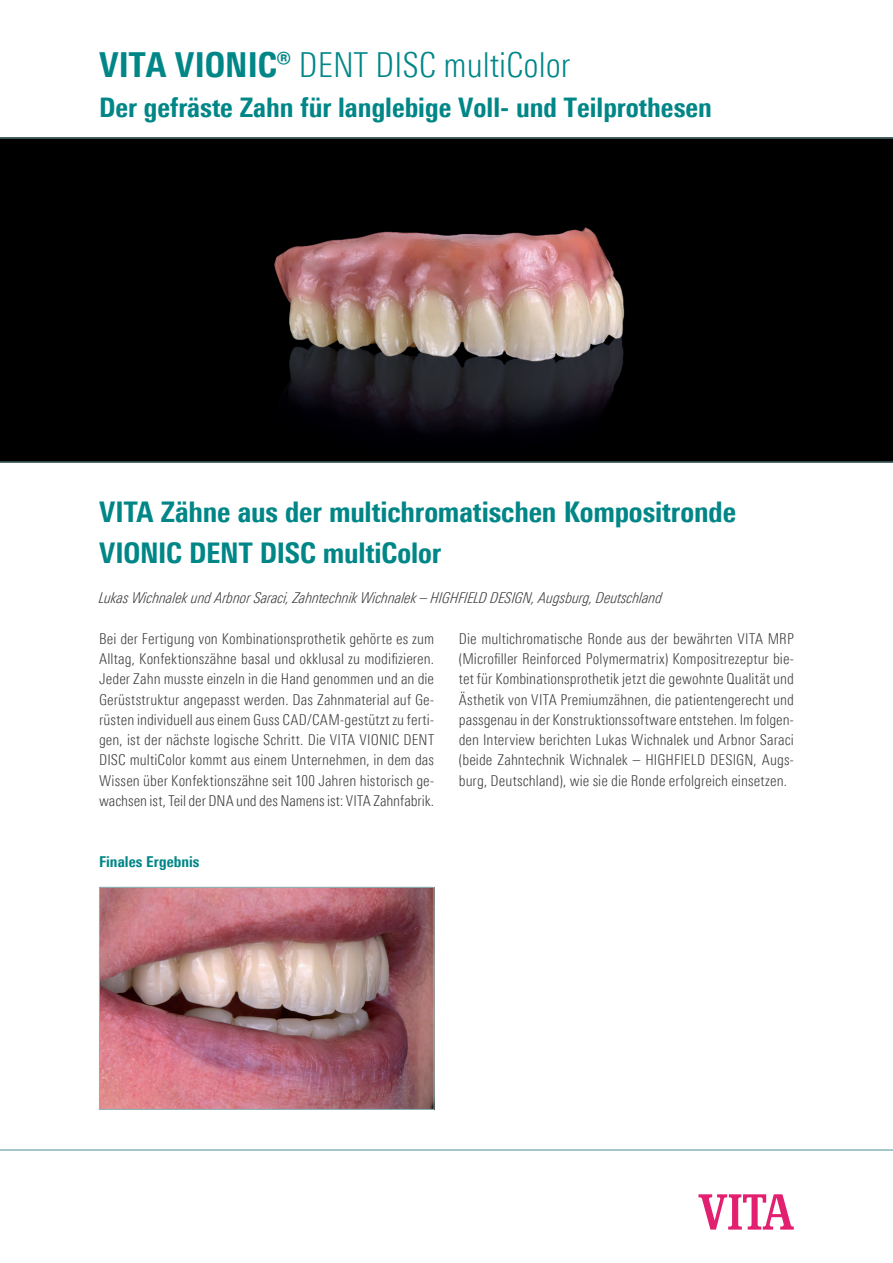
<style>
.page{position:relative;width:893px;height:1263px;background:#fff}
.page>*{position:absolute;margin:0;border:0;box-sizing:border-box;transform-origin:0 0}
.t1{font:300 condensed 34.5px "Univers Next Pro";color:#008687}
.t2{font:800 condensed 28.5px/40.5px "Univers Next Pro";letter-spacing:-.005em;color:#008687}
.t3{font:800 condensed 27px "Univers Next Pro";color:#008687}
.t4{font:300 condensed 15px/20.2px "Univers Next Pro";letter-spacing:.005em;color:#3e3e3f;text-align:justify}
.t5{font:italic 300 condensed 15px "Univers Next Pro";color:#3e3e3f}
.t6{font:800 condensed 15px "Univers Next Pro";letter-spacing:.005em;color:#008687}
.s1{font-weight:800}
</style>
<div class="page">
<svg style="left:698px;top:1194px;width:96px;height:35px"></svg>
<hr style="left:0;top:1150px;width:893px;height:1px;background:#87b5b8">
<svg style="left:0;top:138px;width:893px;height:324px"></svg>
<img style="left:101px;top:889px;width:331px;height:219px">
<div style="left:99px;top:887px;width:335px;height:223px;border:1px solid #87b5b8"></div>
<h1 class="t1" style="left:99px;top:45px;width:473px"><span class="s1">VITA VIONIC®</span> DENT DISC multiColor</h1>
<h3 class="t3" style="left:99px;top:92px;width:614px">Der gefräste Zahn für langlebige Voll- und Teilprothesen</h3>
<h2 class="t2" style="left:99px;top:492px;width:638px">VITA Zähne aus der multichromatischen Kompositronde<br>VIONIC DENT DISC multiColor</h2>
<p class="t5" style="left:99px;top:589px;width:565px">Lukas Wichnalek und Arbnor Saraci, Zahntechnik Wichnalek – HIGHFIELD DESIGN, Augsburg, Deutschland</p>
<p class="t4" style="left:99px;top:628px;width:337px">Bei der Fertigung von Kombinationsprothetik gehörte es zum Alltag, Konfektionszähne basal und okklusal zu modifizieren.<br>Jeder Zahn musste einzeln in die Hand genommen und an die Gerüststruktur angepasst werden. Das Zahnmaterial auf Ge&shy;rüsten individuell aus einem Guss CAD/CAM-gestützt zu ferti&shy;gen, ist der nächste logische Schritt. Die VITA VIONIC DENT DISC multiColor kommt aus einem Unternehmen, in dem das Wissen über Konfektionszähne seit 100 Jahren historisch ge&shy;wachsen ist, Teil der DNA und des Namens ist: VITA Zahnfabrik.</p>
<p class="t4" style="left:459px;top:628px;width:337px">Die multichromatische Ronde aus der bewährten VITA MRP (Microfiller Reinforced Polymermatrix) Kompositrezeptur bie&shy;tet für Kombinationsprothetik jetzt die gewohnte Qualität und Ästhetik von VITA Premiumzähnen, die patientengerecht und passgenau in der Konstruktionssoftware entstehen. Im folgen&shy;den Interview berichten Lukas Wichnalek und Arbnor Saraci (beide Zahntechnik Wichnalek – HIGHFIELD DESIGN, Augs&shy;burg, Deutschland), wie sie die Ronde erfolgreich einsetzen.</p>
<p class="t6" style="left:99px;top:852px;width:102px">Finales Ergebnis</p>
</div>
